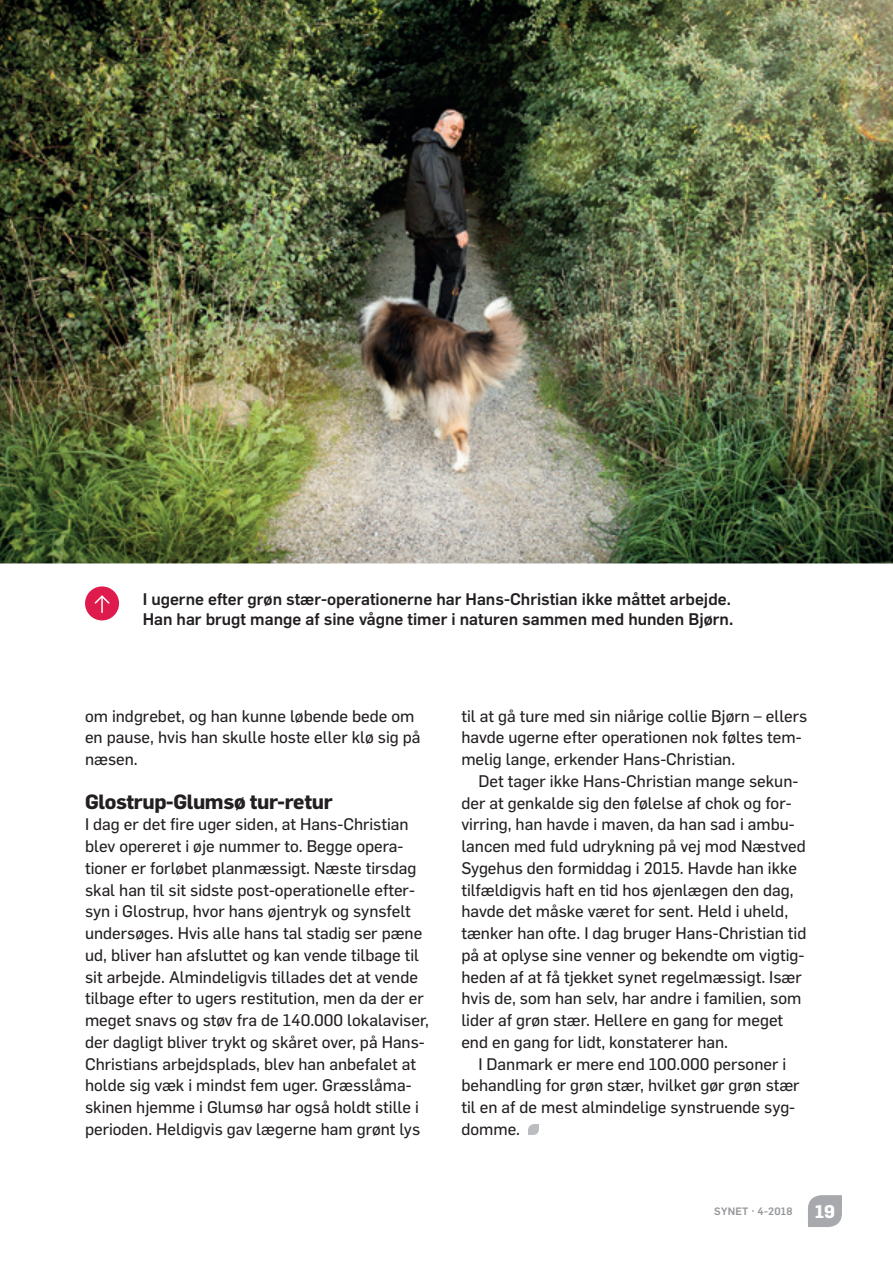
<style>
.page{position:relative;width:893px;height:1263px;background:#fff}
.page>*{position:absolute;margin:0;border:0;box-sizing:border-box;transform-origin:0 0}
.t1{font:700 20.25px "Flama";letter-spacing:-.015em;color:#231f20}
.t2{font:16.5px/21.8px "Flama Basic";color:#231f20}
.t3{font:500 16.5px/19.5px "Flama";color:#231f20}
.t4{font:500 10.5px "Flama";letter-spacing:.025em;color:#939598}
.s1{font-weight:700;font-size:18px;color:#fff}
</style>
<div class="page">
<div style="left:85px;top:586px;width:34px;height:34px;background:#df1a4c;border-radius:50%"></div>
<svg style="left:94px;top:595px;width:16px;height:17px"></svg>
<img style="left:0;top:0;width:893px;height:563px">
<svg style="left:528px;top:1124px;width:11px;height:11px"></svg>
<svg style="left:808px;top:1195px;width:34px;height:32px"></svg>
<p class="t3" style="left:143px;top:588px;width:592px">I ugerne efter grøn stær-operationerne har Hans-Christian ikke måttet arbejde.<br>Han har brugt mange af sine vågne timer i naturen sammen med hunden Bjørn.</p>
<p class="t2" style="left:85px;top:704px;width:337px">om indgrebet, og han kunne løbende bede om en pause, hvis han skulle hoste eller klø sig på næsen.</p>
<p class="t1" style="left:85px;top:787px;width:249px">Glostrup-Glumsø tur-retur</p>
<p class="t2" style="left:85px;top:812px;width:346px">I dag er det fire uger siden, at Hans-Christian blev opereret i øje nummer to. Begge opera&shy;tioner er forløbet planmæssigt. Næste tirsdag skal han til sit sidste post-operationelle efter&shy;syn i Glostrup, hvor hans øjentryk og synsfelt undersøges. Hvis alle hans tal stadig ser pæne ud, bliver han afsluttet og kan vende tilbage til sit arbejde. Almindeligvis tillades det at vende tilbage efter to ugers restitution, men da der er meget snavs og støv fra de 140.000 lokalaviser, der dagligt bliver trykt og skåret over, på Hans-Christians arbejdsplads, blev han anbefalet at holde sig væk i mindst fem uger. Græsslåma&shy;skinen hjemme i Glumsø har også holdt stille i perioden. Heldigvis gav lægerne ham grønt lys</p>
<p class="t2" style="left:461px;top:704px;width:348px">til at gå ture med sin niårige collie Bjørn – ellers havde ugerne efter operationen nok føltes tem&shy;melig lange, erkender Hans-Christian.</p>
<p class="t2" style="left:461px;top:769px;width:347px;text-indent:17px">Det tager ikke Hans-Christian mange sekun&shy;der at genkalde sig den følelse af chok og for&shy;virring, han havde i maven, da han sad i ambu&shy;lancen med fuld udrykning på vej mod Næstved Sygehus den formiddag i 2015. Havde han ikke tilfældigvis haft en tid hos øjenlægen den dag, havde det måske været for sent. Held i uheld, tænker han ofte. I dag bruger Hans-Christian tid på at oplyse sine venner og bekendte om vigtig&shy;heden af at få tjekket synet regelmæssigt. Især hvis de, som han selv, har andre i familien, som lider af grøn stær. Hellere en gang for meget end en gang for lidt, konstaterer han.</p>
<p class="t2" style="left:461px;top:1052px;width:340px;text-indent:17px">I Danmark er mere end 100.000 personer i behandling for grøn stær, hvilket gør grøn stær til en af de mest almindelige synstruende syg&shy;domme.</p>
<p class="t4" style="left:714px;top:1204px;width:122px">SYNET · 4-2018 <span class="s1">19</span></p>
</div>
